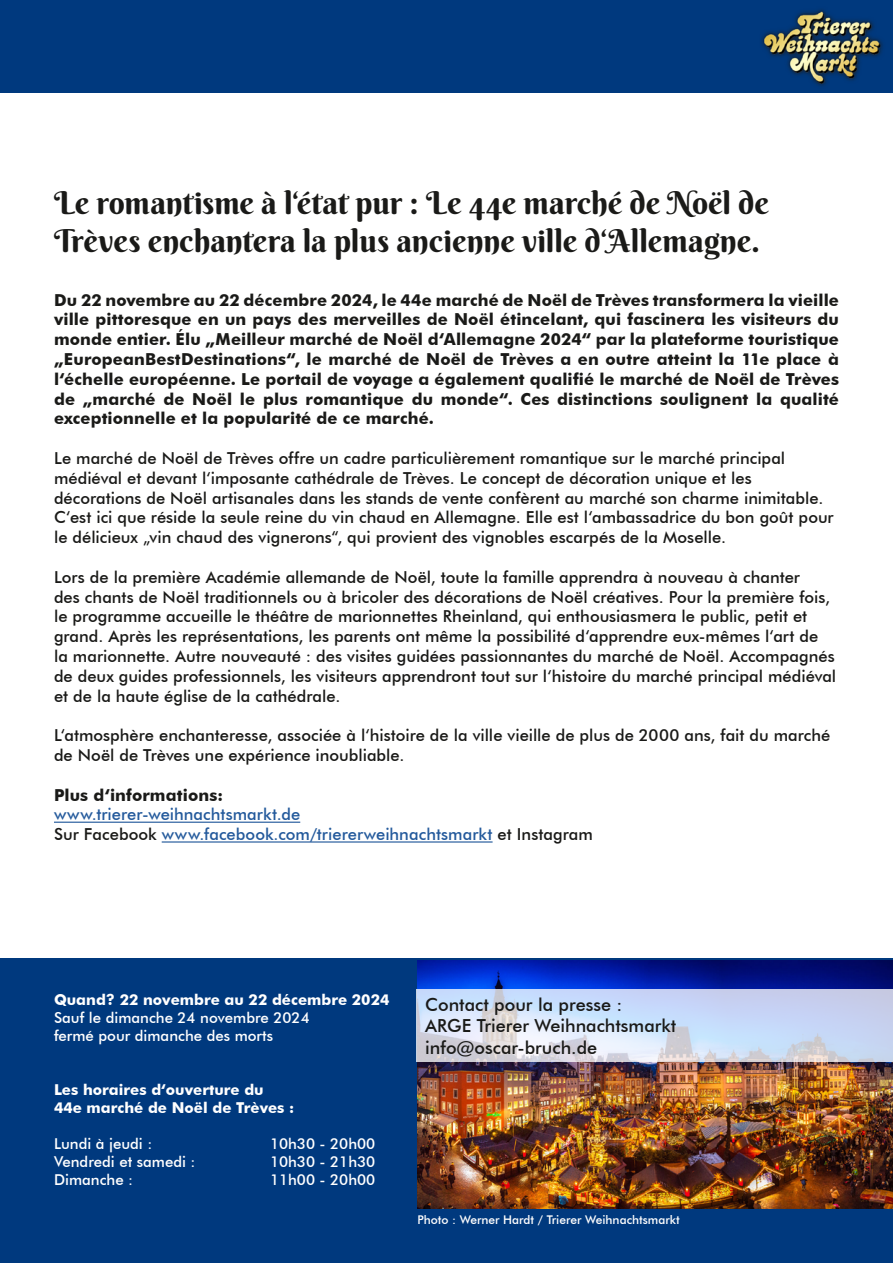
<style>
.page{position:relative;width:893px;height:1263px;background:#fff}
.page>*{position:absolute;margin:0;border:0;box-sizing:border-box;transform-origin:0 0}
.t1{font:31.5px/37.8px "Berkshire Swash";letter-spacing:-.005em;color:#1a1a18}
.t2{font:500 18px/21.6px "Futura BT";color:#1a1a18}
.t3{font:500 16.5px/19.8px "Futura BT";color:#1a1a18}
.t4{font:700 16.5px/19.8px "Futura BT";letter-spacing:.005em;color:#1a1a18;text-align:justify}
.t5{font:500 16.5px/19.8px "Futura BT";letter-spacing:.005em;color:#245a9c}
.t6{font:500 15px/18px "Futura BT";color:#fff}
.t7{font:700 15px/18px "Futura BT";color:#fff}
.t8{font:500 12px "Futura BT";color:#fff}
.s1{color:#1a1a18}
</style>
<div class="page">
<div style="left:0;top:959px;width:893px;height:304px;background:#00397e"></div>
<div style="left:0;top:0;width:893px;height:93px;background:#00397e"></div>
<img style="left:417px;top:960px;width:476px;height:249px">
<svg style="left:417px;top:989px;width:476px;height:73px;background:#cfdaf0"></svg>
<hr style="left:54px;top:822px;width:246px;height:1px;background:#245a9c">
<hr style="left:162px;top:841px;width:331px;height:1px;background:#245a9c">
<img style="left:761px;top:9px;width:122px;height:77px">
<h1 class="t1" style="left:54px;top:183px;width:716px">Le romantisme à l‘état pur : Le 44e marché de Noël de<br>Trèves enchantera la plus ancienne ville d‘Allemagne.</h1>
<p class="t4" style="left:54px;top:290px;width:786px">Du 22 novembre au 22 décembre 2024, le 44e marché de Noël de Trèves transformera la vieille ville pittoresque en un pays des merveilles de Noël étincelant, qui fascinera les visiteurs du monde entier. Élu „Meilleur marché de Noël d‘Allemagne 2024“ par la plateforme touristique „EuropeanBestDestinations“, le marché de Noël de Trèves a en outre atteint la 11e place à l‘échelle européenne. Le portail de voyage a également qualifié le marché de Noël de Trèves de „marché de Noël le plus romantique du monde“. Ces distinctions soulignent la qualité exceptionnelle et la popularité de ce marché.</p>
<p class="t3" style="left:54px;top:448px;width:781px">Le marché de Noël de Trèves offre un cadre particulièrement romantique sur le marché principal médiéval et devant l‘imposante cathédrale de Trèves. Le concept de décoration unique et les décorations de Noël artisanales dans les stands de vente confèrent au marché son charme inimitable.<br>C‘est ici que réside la seule reine du vin chaud en Allemagne. Elle est l‘ambassadrice du bon goût pour le délicieux „vin chaud des vignerons“, qui provient des vignobles escarpés de la Moselle.</p>
<p class="t3" style="left:54px;top:567px;width:784px">Lors de la première Académie allemande de Noël, toute la famille apprendra à nouveau à chanter<br>des chants de Noël traditionnels ou à bricoler des décorations de Noël créatives. Pour la première fois, le programme accueille le théâtre de marionnettes Rheinland, qui enthousiasmera le public, petit et grand. Après les représentations, les parents ont même la possibilité d‘apprendre eux-mêmes l‘art de la marionnette. Autre nouveauté : des visites guidées passionnantes du marché de Noël. Accompagnés de deux guides professionnels, les visiteurs apprendront tout sur l‘histoire du marché principal médiéval et de la haute église de la cathédrale.</p>
<p class="t3" style="left:54px;top:725px;width:778px">L‘atmosphère enchanteresse, associée à l‘histoire de la ville vieille de plus de 2000 ans, fait du marché de Noël de Trèves une expérience inoubliable.</p>
<p class="t4" style="left:54px;top:785px;width:171px">Plus d‘informations:</p>
<p class="t5" style="left:54px;top:804px;width:540px">www.trierer-weihnachtsmarkt.de<br><span class="s1">Sur Facebook</span> www.facebook.com/triererweihnachtsmarkt <span class="s1">et Instagram</span></p>
<p class="t7" style="left:54px;top:990px;width:337px">Quand? 22 novembre au 22 décembre 2024</p>
<p class="t6" style="left:54px;top:1008px;width:257px">Sauf le dimanche 24 novembre 2024 fermé pour dimanche des morts</p>
<p class="t7" style="left:54px;top:1080px;width:242px">Les horaires d‘ouverture du<br>44e marché de Noël de Trèves :</p>
<p class="t6" style="left:54px;top:1134px;width:100px">Lundi à jeudi :</p>
<p class="t6" style="left:270px;top:1134px;width:107px">10h30 - 20h00</p>
<p class="t6" style="left:54px;top:1152px;width:143px">Vendredi et samedi :</p>
<p class="t6" style="left:270px;top:1152px;width:107px">10h30 - 21h30</p>
<p class="t6" style="left:54px;top:1170px;width:81px">Dimanche :</p>
<p class="t6" style="left:270px;top:1170px;width:107px">11h00 - 20h00</p>
<p class="t2" style="left:425px;top:993px;width:252px">Contact pour la presse :<br>ARGE Trierer Weihnachtsmarkt info@oscar-bruch.de</p>
<p class="t8" style="left:417px;top:1213px;width:264px">Photo : Werner Hardt / Trierer Weihnachtsmarkt</p>
</div>
